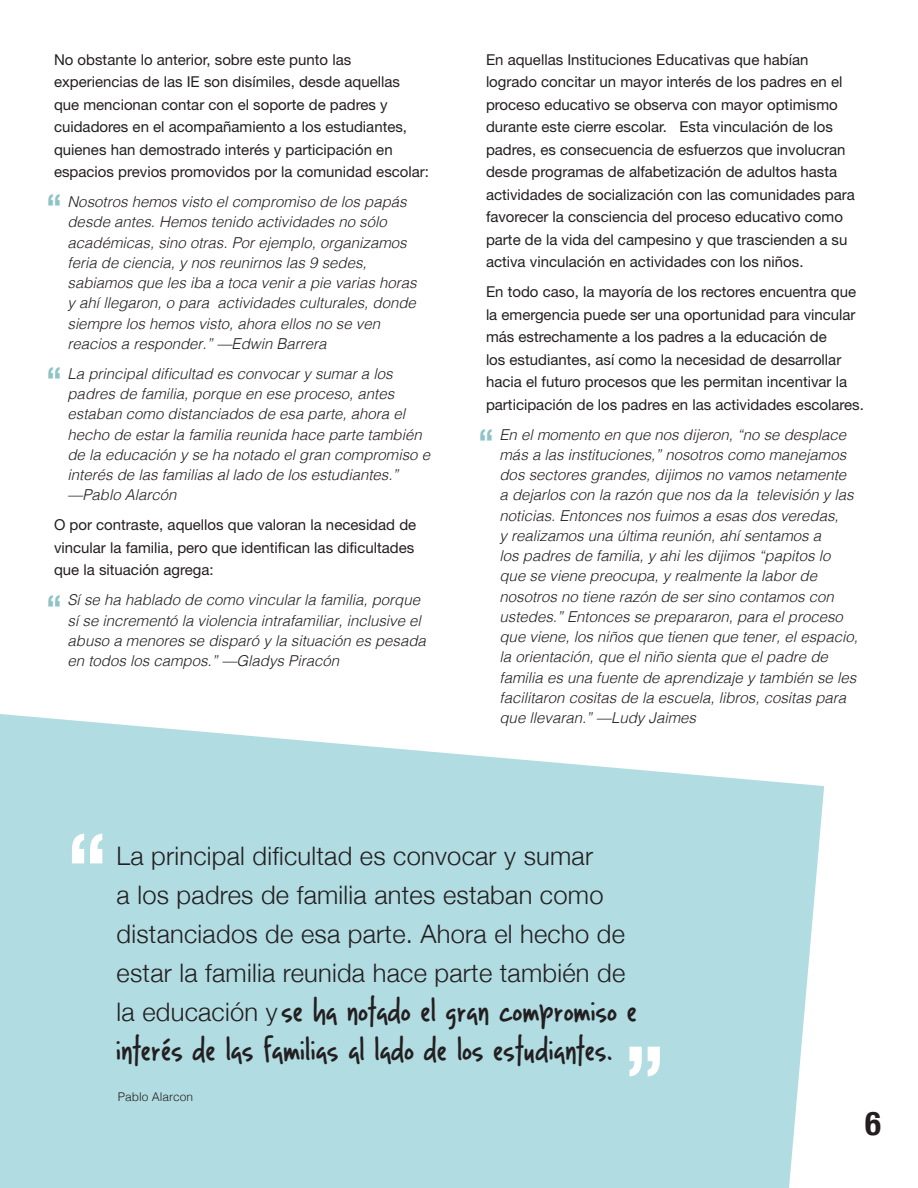
<style>
.page{position:relative;width:918px;height:1188px;background:#fff}
.page>*{position:absolute;margin:0;border:0;box-sizing:border-box;transform-origin:0 0}
.t1{font:700 condensed 93px "Helvetica Neue";color:#fff}
.t2{font:700 condensed 34.5px "Helvetica Neue";color:#91c3c6}
.In-Quotes{font:33px/39px "Lightupthe World";letter-spacing:.01em;color:#231f20}
.t3{font:700 condensed 33px "Helvetica Neue";color:#231f20}
.In-Quotes-2{font:300 25.5px/39px "Helvetica Neue";letter-spacing:.01em;color:#231f20}
.In-Quotes-3{font:italic 300 15px/20.2px "Helvetica";color:#231f20}
.Paragraph_Style_1{font:15px/22.5px "Helvetica Neue LT Std";color:#231f20}
.t4{font:300 12px "Helvetica";color:#231f20}
.s1{font-family:"Helvetica Neue";font-weight:300;font-size:25.5px}
</style>
<div class="page">
<svg style="left:0;top:714px;width:824px;height:474px;background:#b8dfe4"></svg>
<p class="Paragraph_Style_1" style="left:54px;top:48px;width:377px">No obstante lo anterior, sobre este punto las experiencias de las IE son disímiles, desde aquellas que mencionan contar con el soporte de padres y cuidadores en el acompañamiento a los estudiantes, quienes han demostrado interés y participación en espacios previos promovidos por la comunidad escolar:</p>
<p class="In-Quotes-3" style="left:68px;top:191px;width:351px">Nosotros hemos visto el compromiso de los papás desde antes. Hemos tenido actividades no sólo académicas, sino otras. Por ejemplo, organizamos feria de ciencia, y nos reunirnos las 9 sedes, sabiamos que les iba a toca venir a pie varias horas y ahí llegaron, o para actividades culturales, donde siempre los hemos visto, ahora ellos no se ven reacios a responder.” —Edwin Barrera</p>
<p class="In-Quotes-3" style="left:68px;top:363px;width:364px">La principal dificultad es convocar y sumar a los padres de familia, porque en ese proceso, antes estaban como distanciados de esa parte, ahora el hecho de estar la familia reunida hace parte también de la educación y se ha notado el gran compromiso e interés de las familias al lado de los estudiantes.”</p>
<p class="In-Quotes-3" style="left:68px;top:484px;width:111px">—Pablo Alarcón</p>
<p class="Paragraph_Style_1" style="left:54px;top:514px;width:364px">O por contraste, aquellos que valoran la necesidad de vincular la familia, pero que identifican las dificultades que la situación agrega:</p>
<p class="In-Quotes-3" style="left:68px;top:589px;width:360px">Sí se ha hablado de como vincular la familia, porque sí se incrementó la violencia intrafamiliar, inclusive el abuso a menores se disparó y la situación es pesada en todos los campos.” —Gladys Piracón</p>
<p class="t2" style="left:46px;top:178px;width:17px">“</p>
<p class="t2" style="left:46px;top:351px;width:17px">“</p>
<p class="t2" style="left:46px;top:579px;width:17px">“</p>
<p class="Paragraph_Style_1" style="left:486px;top:48px;width:370px">En aquellas Instituciones Educativas que habían logrado concitar un mayor interés de los padres en el proceso educativo se observa con mayor optimismo durante este cierre escolar. Esta vinculación de los padres, es consecuencia de esfuerzos que involucran desde programas de alfabetización de adultos hasta actividades de socialización con las comunidades para favorecer la consciencia del proceso educativo como parte de la vida del campesino y que trascienden a su activa vinculación en actividades con los niños.</p>
<p class="Paragraph_Style_1" style="left:486px;top:280px;width:380px">En todo caso, la mayoría de los rectores encuentra que la emergencia puede ser una oportunidad para vincular más estrechamente a los padres a la educación de<br>los estudiantes, así como la necesidad de desarrollar hacia el futuro procesos que les permitan incentivar la participación de los padres en las actividades escolares.</p>
<p class="In-Quotes-3" style="left:500px;top:423px;width:360px">En el momento en que nos dijeron, “no se desplace más a las instituciones,” nosotros como manejamos dos sectores grandes, dijimos no vamos netamente a dejarlos con la razón que nos da la televisión y las noticias. Entonces nos fuimos a esas dos veredas,<br>y realizamos una última reunión, ahí sentamos a<br>los padres de familia, y ahi les dijimos “papitos lo que se viene preocupa, y realmente la labor de nosotros no tiene razón de ser sino contamos con ustedes.” Entonces se prepararon, para el proceso que viene, los niños que tienen que tener, el espacio, la orientación, que el niño sienta que el padre de familia es una fuente de aprendizaje y también se les facilitaron cositas de la escuela, libros, cositas para que llevaran.” —Ludy Jaimes</p>
<p class="t2" style="left:478px;top:413px;width:17px">“</p>
<p class="t1" style="left:66px;top:790px;width:45px">“</p>
<p class="In-Quotes-2" style="left:117px;top:834px;width:510px">La principal dificultad es convocar y sumar<br>a los padres de familia antes estaban como distanciados de esa parte. Ahora el hecho de estar la familia reunida hace parte también de</p>
<p class="In-Quotes" style="left:117px;top:989px;width:523px"><span class="s1">la educación y</span> se ha notado el gran compromiso e interés de las familias al lado de los estudiantes.</p>
<p class="t1" style="left:666px;top:1120px;width:45px;rotate:-180deg">“</p>
<p class="t4" style="left:118px;top:1086px;width:77px">Pablo Alarcon</p>
<p class="t3" style="left:865px;top:1096px;width:17px">6</p>
</div>
